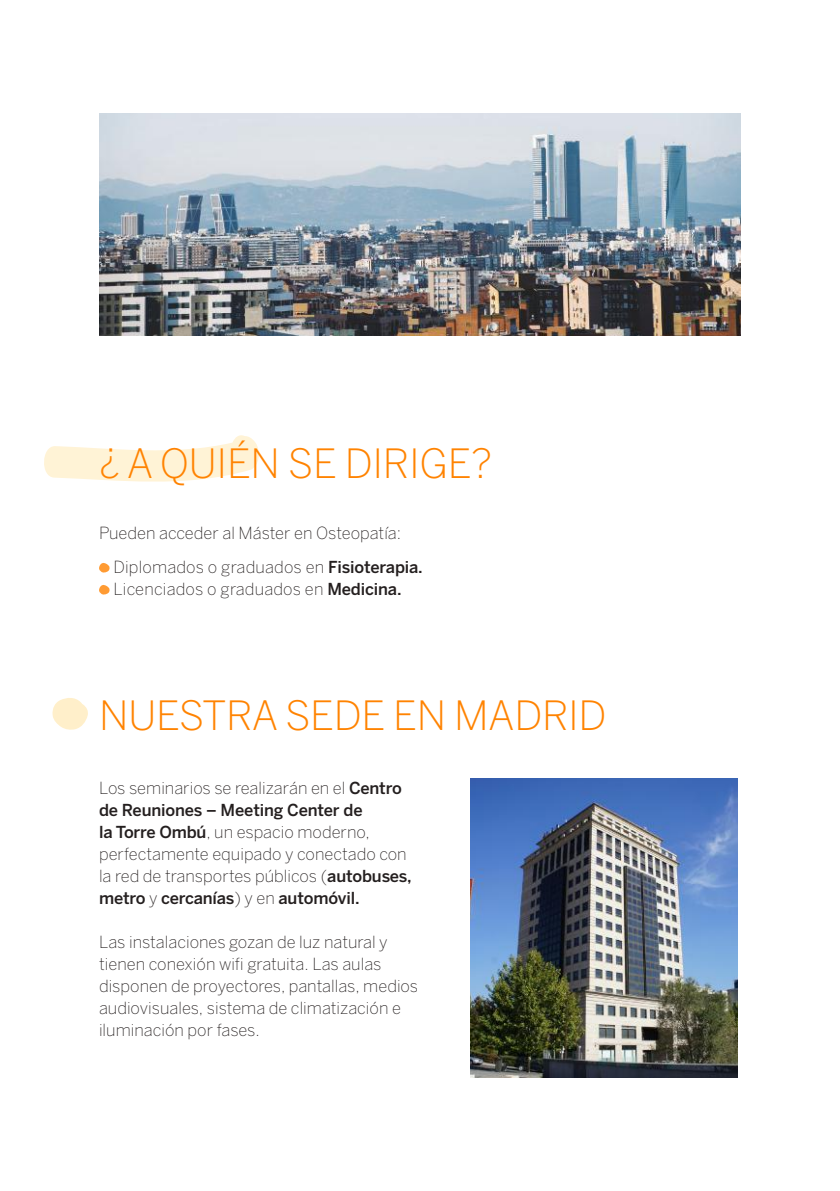
<style>
.page{position:relative;width:840px;height:1191px;background:#fff}
.page>*{position:absolute;margin:0;border:0;box-sizing:border-box;transform-origin:0 0}
.t1{font:300 40px "Benton Sans";letter-spacing:-.01em;color:#ff8301}
.t2{font:200 16.6px/22px "Benton Sans";color:#241f1f}
.t3{font:500 16.4px "Benton Sans";letter-spacing:-.01em;color:#241f1f}
.s1{font-weight:500;font-size:16.4px}
.s2{font-weight:200;font-size:16.6px}
</style>
<div class="page">
<img style="left:99px;top:113px;width:641px;height:222px">
<svg style="left:52px;top:698px;width:36px;height:32px"></svg>
<svg style="left:44px;top:435px;width:215px;height:47px"></svg>
<svg style="left:99px;top:563px;width:11px;height:10px"></svg>
<svg style="left:99px;top:585px;width:11px;height:10px"></svg>
<img style="left:470px;top:778px;width:267px;height:299px">
<h1 class="t1" style="left:99px;top:440px;width:394px">¿ A QUIÉN SE DIRIGE?</h1>
<p class="t2" style="left:113px;top:516px;width:311px;line-height:33.4px;text-indent:-14px">Pueden acceder al Máster en Osteopatía:<br>Diplomados o graduados en <span class="s1">Fisioterapia.</span></p>
<p class="t2" style="left:113px;top:577px;width:289px">Licenciados o graduados en <span class="s1">Medicina.</span></p>
<h1 class="t1" style="left:99px;top:691px;width:509px">NUESTRA SEDE EN MADRID</h1>
<p class="t2" style="left:99px;top:777px;width:304px">Los seminarios se realizarán en el <span class="s1">Centro</span></p>
<p class="t3" style="left:99px;top:800px;width:265px">de Reuniones – Meeting Center de</p>
<p class="t2" style="left:99px;top:821px;width:314px"><span class="s1">la Torre Ombú</span>, un espacio moderno, perfectamente equipado y conectado con la red de transportes públicos (<span class="s1">autobuses,</span></p>
<p class="t3" style="left:99px;top:888px;width:262px">metro <span class="s2">y</span> cercanías<span class="s2">) y en</span> automóvil.</p>
<p class="t2" style="left:99px;top:931px;width:320px">Las instalaciones gozan de luz natural y tienen conexión wifi gratuita. Las aulas disponen de proyectores, pantallas, medios audiovisuales, sistema de climatización e iluminación por fases.</p>
</div>
